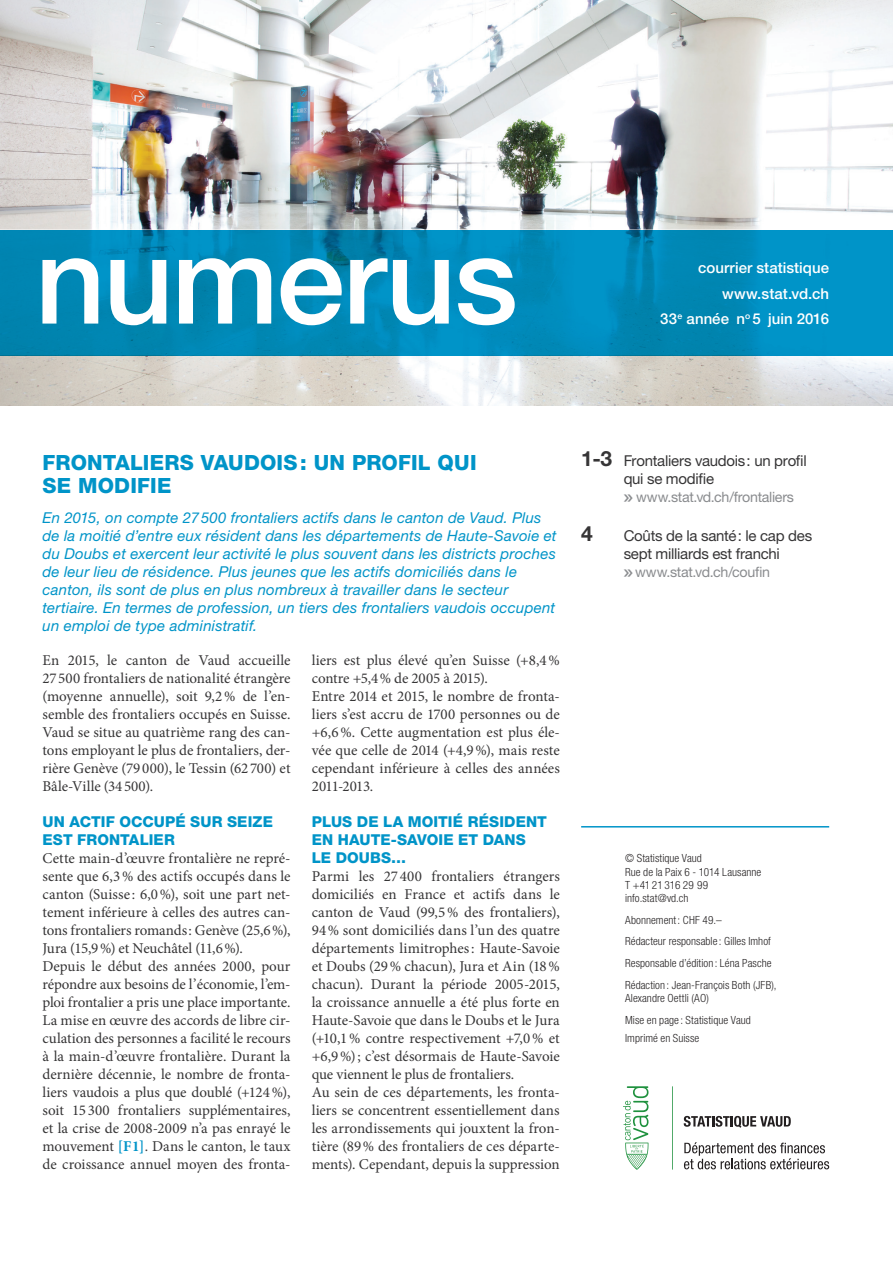
<style>
.page{position:relative;width:893px;height:1263px;background:#fff}
.page>*{position:absolute;margin:0;border:0;box-sizing:border-box;transform-origin:0 0}
.t1{font:500 123px "Helvetica Neue LT Pro";letter-spacing:-.015em;color:#fff}
.t2{font:800 21px/22.5px "Helvetica Neue LT Pro";letter-spacing:.01em;color:#0094c8}
.t3{font:700 21px "Helvetica Neue LT Pro";color:#363536}
.t4{font:15px/18px "Minion Pro";letter-spacing:-.005em;color:#363536}
.t5{font:italic 15px/18px "Helvetica Neue LT Pro";letter-spacing:.015em;color:#0094c8}
.t6{font:15px/18px "Helvetica Neue LT Pro";letter-spacing:-.02em;color:#363536}
.t7{font:800 15px/18px "Helvetica Neue LT Pro";letter-spacing:.005em;color:#0094c8}
.t8{font:500 15px/25.5px "Helvetica Neue LT Pro";letter-spacing:.005em;color:#fff;text-align:right}
.t9{font:14.25px "Helvetica Neue LT Pro";letter-spacing:-.02em;color:#8a8c8f}
.t10{font:300 condensed 11.25px/21.8px "Helvetica Neue LT Pro";letter-spacing:.005em;color:#282526}
.s1{font-weight:700;color:#0094c8}
.s2{font-weight:700;font-size:21px}
</style>
<div class="page">
<img style="left:0;top:0;width:893px;height:405px">
<svg style="left:0;top:231px;width:893px;height:125px;background:#008ab9"></svg>
<svg style="left:684px;top:1116px;width:107px;height:12px"></svg>
<svg style="left:684px;top:1142px;width:145px;height:27px"></svg>
<svg style="left:623px;top:1086px;width:25px;height:84px"></svg>
<hr style="left:672px;top:1086px;width:1px;height:84px;background:#1f913e">
<hr style="left:581px;top:826px;width:248px;height:1px;background:#0094c8">
<h1 class="t1" style="left:35px;top:206px;width:484px">numerus</h1>
<p class="t8" style="left:660px;top:255px;width:170px">courrier statistique www.stat.vd.ch<br>33<sup>e</sup> année n<sup>o</sup> 5 juin 2016</p>
<h2 class="t2" style="left:43px;top:451px;width:436px">FRONTALIERS VAUDOIS: UN PROFIL QUI<br>SE MODIFIE</h2>
<p class="t5" style="left:43px;top:509px;width:516px">En 2015, on compte 27500 frontaliers actifs dans le canton de Vaud. Plus de la moitié d’entre eux résident dans les départements de Haute-Savoie et du Doubs et exercent leur activité le plus souvent dans les districts proches de leur lieu de résidence. Plus jeunes que les actifs domiciliés dans le canton, ils sont de plus en plus nombreux à travailler dans le secteur tertiaire. En termes de profession, un tiers des frontaliers vaudois occupent un emploi de type administratif.</p>
<p class="t4" style="left:43px;top:651px;width:250px;text-align:justify">En 2015, le canton de Vaud accueille 27500 frontaliers de nationalité étrangère (moyenne annuelle), soit 9,2% de l’en&shy;semble des frontaliers occupés en Suisse.<br>Vaud se situe au quatrième rang des can&shy;tons employant le plus de frontaliers, der&shy;rière Genève (79000), le Tessin (62700) et Bâle-Ville (34500).</p>
<p class="t7" style="left:43px;top:813px;width:232px">UN ACTIF OCCUPÉ SUR SEIZE<br>EST FRONTALIER</p>
<p class="t4" style="left:43px;top:849px;width:250px">Cette main-d’œuvre frontalière ne repré&shy;sente que 6,3% des actifs occupés dans le canton (Suisse : 6,0%), soit une part net&shy;tement inférieure à celles des autres can&shy;tons frontaliers romands: Genève (25,6%), Jura (15,9%) et Neuchâtel (11,6%).<br>Depuis le début des années 2000, pour répondre aux besoins de l’économie, l’em&shy;ploi frontalier a pris une place importante.<br>La mise en œuvre des accords de libre cir&shy;culation des personnes a facilité le recours à la main-d’œuvre frontalière. Durant la dernière décennie, le nombre de fronta&shy;liers vaudois a plus que doublé (+124%), soit 15300 frontaliers supplémentaires, et la crise de 2008-2009 n’a pas enrayé le mouvement <span class="s1">[F1]</span>. Dans le canton, le taux de croissance annuel moyen des fronta-</p>
<p class="t4" style="left:312px;top:651px;width:250px">liers est plus élevé qu’en Suisse (+8,4% contre +5,4% de 2005 à 2015).<br>Entre 2014 et 2015, le nombre de fronta&shy;liers s’est accru de 1700 personnes ou de +6,6%. Cette augmentation est plus éle&shy;vée que celle de 2014 (+4,9%), mais reste cependant inférieure à celles des années 2011-2013.</p>
<p class="t7" style="left:312px;top:813px;width:237px">PLUS DE LA MOITIÉ RÉSIDENT<br>EN HAUTE-SAVOIE ET DANS<br>LE DOUBS…</p>
<p class="t4" style="left:312px;top:867px;width:250px">Parmi les 27400 frontaliers étrangers domiciliés en France et actifs dans le canton de Vaud (99,5% des frontaliers), 94% sont domiciliés dans l’un des quatre départements limitrophes: Haute-Savoie et Doubs (29% chacun), Jura et Ain (18% chacun). Durant la période 2005-2015, la croissance annuelle a été plus forte en Haute-Savoie que dans le Doubs et le Jura (+10,1% contre respectivement +7,0% et +6,9%); c’est désormais de Haute-Savoie que viennent le plus de frontaliers.<br>Au sein de ces départements, les fronta&shy;liers se concentrent essentiellement dans les arrondissements qui jouxtent la fron&shy;tière (89% des frontaliers de ces départe&shy;ments). Cependant, depuis la suppression</p>
<p class="t6" style="left:624px;top:451px;width:184px;text-indent:-43px"><span class="s2">1-3</span> Frontaliers vaudois: un profil qui se modifie</p>
<p class="t9" style="left:636px;top:488px;width:159px">www.stat.vd.ch/frontaliers</p>
<h2 class="t3" style="left:581px;top:520px;width:13px">4</h2>
<p class="t6" style="left:624px;top:526px;width:190px">Coûts de la santé: le cap des sept milliards est franchi</p>
<p class="t9" style="left:635px;top:563px;width:136px">www.stat.vd.ch/coufin</p>
<p class="t10" style="left:625px;top:852px;width:138px;line-height:13.2px">© Statistique Vaud<br>Rue de la Paix 6 - 1014 Lausanne<br>T +41 21 316 29 99 info.stat@vd.ch</p>
<p class="t10" style="left:625px;top:909px;width:153px">Abonnement: CHF 49.–<br>Rédacteur responsable: Gilles Imhof Responsable d’édition: Léna Pasche Rédaction: Jean-François Both (JFB),</p>
<p class="t10" style="left:625px;top:987px;width:127px">Alexandre Oettli (AO)<br>Mise en page: Statistique Vaud</p>
<p class="t10" style="left:625px;top:1027px;width:76px">Imprimé en Suisse</p>
</div>
